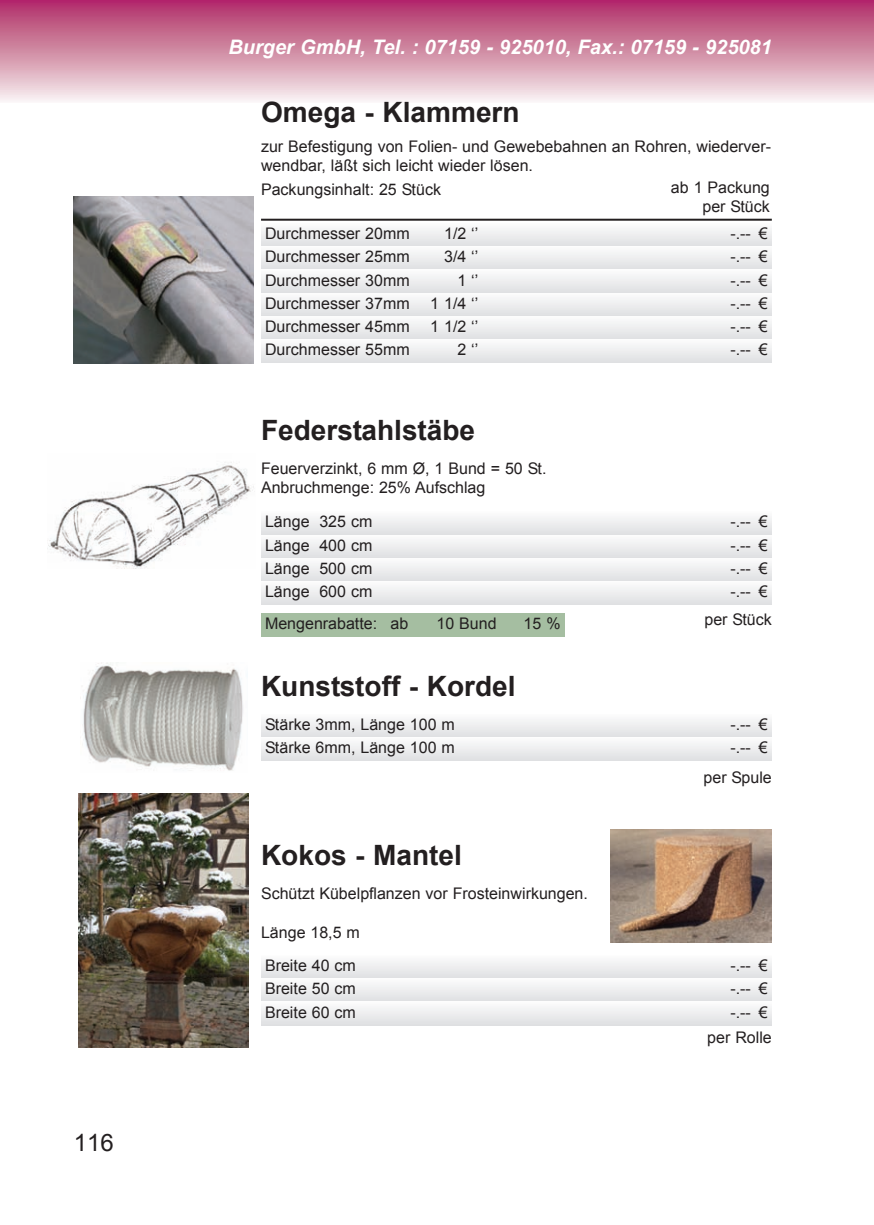
<style>
.page{position:relative;width:874px;height:1225px;background:#fff}
.page>*{position:absolute;margin:0;border:0;box-sizing:border-box;transform-origin:0 0}
.t1{font:700 28px "Arial";color:#231f20}
.t2{font:24px "Arial";color:#231f20}
.t3{font:italic 700 20px "Arial";color:#fff}
.t4{font:16px/19.2px "Arial";color:#231f20;text-align:right}
</style>
<div class="page">
<div style="left:0;top:0;width:873px;height:102px;background:linear-gradient(to bottom,#ae2a63,#f6eeec)"></div>
<div style="left:261px;top:223px;width:164px;height:24px;background:linear-gradient(to right,#ededee,#ededee)"></div>
<div style="left:425px;top:223px;width:57px;height:24px;background:linear-gradient(to right,#ededee,#ededee)"></div>
<div style="left:482px;top:223px;width:187px;height:24px;background:linear-gradient(to right,#ededee,#ededee)"></div>
<div style="left:669px;top:223px;width:85px;height:24px;background:linear-gradient(to right,#ededee,#ededee)"></div>
<div style="left:754px;top:223px;width:17px;height:24px;background:linear-gradient(to bottom,#fcfcfc,#dfe1e3)"></div>
<div style="left:261px;top:247px;width:164px;height:23px;background:linear-gradient(to right,#ededef,#ededef)"></div>
<div style="left:425px;top:247px;width:57px;height:23px;background:linear-gradient(to right,#ededef,#ededef)"></div>
<div style="left:482px;top:247px;width:187px;height:23px;background:linear-gradient(to right,#ededef,#ededef)"></div>
<div style="left:669px;top:247px;width:85px;height:23px;background:linear-gradient(to right,#ededef,#ededef)"></div>
<svg style="left:754px;top:252px;width:17px;height:17px"></svg>
<div style="left:261px;top:270px;width:164px;height:23px;background:linear-gradient(to right,#edeeef,#edeeef)"></div>
<div style="left:425px;top:270px;width:57px;height:23px;background:linear-gradient(to right,#edeeef,#edeeef)"></div>
<div style="left:482px;top:270px;width:187px;height:23px;background:linear-gradient(to right,#edeeef,#edeeef)"></div>
<div style="left:669px;top:270px;width:85px;height:23px;background:linear-gradient(to right,#edeeef,#edeeef)"></div>
<svg style="left:754px;top:276px;width:17px;height:17px"></svg>
<div style="left:261px;top:293px;width:164px;height:23px;background:linear-gradient(to right,#edeeef,#edeeef)"></div>
<div style="left:425px;top:293px;width:57px;height:23px;background:linear-gradient(to right,#edeeef,#edeeef)"></div>
<div style="left:482px;top:293px;width:187px;height:23px;background:linear-gradient(to right,#edeeef,#edeeef)"></div>
<div style="left:669px;top:293px;width:85px;height:23px;background:linear-gradient(to right,#edeeef,#edeeef)"></div>
<svg style="left:754px;top:299px;width:17px;height:17px"></svg>
<div style="left:261px;top:316px;width:164px;height:23px;background:linear-gradient(to right,#eeeeef,#eeeeef)"></div>
<div style="left:425px;top:316px;width:57px;height:23px;background:linear-gradient(to right,#eeeeef,#eeeeef)"></div>
<div style="left:482px;top:316px;width:187px;height:23px;background:linear-gradient(to right,#eeeeef,#eeeeef)"></div>
<div style="left:669px;top:316px;width:85px;height:23px;background:linear-gradient(to right,#eeeeef,#eeeeef)"></div>
<svg style="left:754px;top:322px;width:17px;height:17px"></svg>
<div style="left:261px;top:339px;width:164px;height:24px;background:linear-gradient(to right,#ededee,#ededee)"></div>
<div style="left:425px;top:339px;width:57px;height:24px;background:linear-gradient(to right,#ededee,#ededee)"></div>
<div style="left:482px;top:339px;width:187px;height:24px;background:linear-gradient(to right,#ededee,#ededee)"></div>
<div style="left:669px;top:339px;width:85px;height:24px;background:linear-gradient(to right,#ededee,#ededee)"></div>
<div style="left:754px;top:339px;width:17px;height:24px;background:linear-gradient(to bottom,#fcfcfc,#e0e1e3)"></div>
<img style="left:74px;top:197px;width:180px;height:167px">
<hr style="left:261px;top:219px;width:510px;height:2px;background:#231f20">
<div style="left:261px;top:512px;width:391px;height:23px;background:linear-gradient(to right,#edeeef,#edeeef)"></div>
<div style="left:652px;top:512px;width:102px;height:23px;background:linear-gradient(to right,#edeeef,#edeeef)"></div>
<svg style="left:754px;top:518px;width:17px;height:17px"></svg>
<div style="left:261px;top:535px;width:391px;height:23px;background:linear-gradient(to right,#edeeef,#edeeef)"></div>
<div style="left:652px;top:535px;width:102px;height:23px;background:linear-gradient(to right,#edeeef,#edeeef)"></div>
<svg style="left:754px;top:541px;width:17px;height:17px"></svg>
<div style="left:261px;top:558px;width:391px;height:23px;background:linear-gradient(to right,#eeeeef,#eeeeef)"></div>
<div style="left:652px;top:558px;width:102px;height:23px;background:linear-gradient(to right,#eeeeef,#eeeeef)"></div>
<svg style="left:754px;top:564px;width:17px;height:17px"></svg>
<div style="left:261px;top:581px;width:391px;height:24px;background:linear-gradient(to right,#ededee,#ededee)"></div>
<div style="left:652px;top:581px;width:102px;height:24px;background:linear-gradient(to right,#ededee,#ededee)"></div>
<div style="left:754px;top:581px;width:17px;height:24px;background:linear-gradient(to bottom,#fcfcfc,#e0e1e3)"></div>
<img style="left:48px;top:462px;width:206px;height:106px">
<div style="left:261px;top:613px;width:123px;height:23px;background:#a5bea1"></div>
<div style="left:384px;top:613px;width:28px;height:23px;background:#a5bea1"></div>
<div style="left:412px;top:613px;width:88px;height:23px;background:#a5bea1"></div>
<div style="left:500px;top:613px;width:64px;height:23px;background:#a5bea1"></div>
<div style="left:261px;top:714px;width:408px;height:23px;background:linear-gradient(to right,#eeeeef,#eeeeef)"></div>
<div style="left:669px;top:714px;width:85px;height:23px;background:linear-gradient(to right,#eeeeef,#eeeeef)"></div>
<svg style="left:754px;top:720px;width:17px;height:17px"></svg>
<div style="left:261px;top:737px;width:408px;height:24px;background:linear-gradient(to right,#ededee,#ededee)"></div>
<div style="left:669px;top:737px;width:85px;height:24px;background:linear-gradient(to right,#ededee,#ededee)"></div>
<div style="left:754px;top:737px;width:17px;height:24px;background:linear-gradient(to bottom,#fcfcfc,#e0e1e3)"></div>
<img style="left:82px;top:663px;width:161px;height:108px">
<div style="left:261px;top:955px;width:408px;height:23px;background:linear-gradient(to right,#eeefef,#eeeef0)"></div>
<div style="left:669px;top:955px;width:85px;height:23px;background:linear-gradient(to right,#eeefef,#eeeff0)"></div>
<svg style="left:754px;top:961px;width:17px;height:17px"></svg>
<div style="left:261px;top:978px;width:408px;height:24px;background:linear-gradient(to right,#ededef,#ededef)"></div>
<div style="left:669px;top:978px;width:85px;height:24px;background:linear-gradient(to right,#ededef,#ededef)"></div>
<div style="left:754px;top:978px;width:17px;height:24px;background:linear-gradient(to bottom,#fdfcfd,#e0e1e3)"></div>
<div style="left:261px;top:1002px;width:408px;height:23px;background:linear-gradient(to right,#edeeef,#edeeef)"></div>
<div style="left:669px;top:1002px;width:85px;height:23px;background:linear-gradient(to right,#edeeef,#edeeef)"></div>
<svg style="left:754px;top:1008px;width:17px;height:17px"></svg>
<img style="left:610px;top:829px;width:161px;height:113px">
<img style="left:79px;top:793px;width:169px;height:254px">
<h2 class="t2" style="left:74px;top:1129px;width:42px">116</h2>
<p class="t3" style="left:228px;top:36px;width:544px">Burger GmbH, Tel. : 07159 - 925010, Fax.: 07159 - 925081</p>
<h1 class="t1" style="left:261px;top:97px;width:260px">Omega - Klammern</h1>
<p class="t4" style="left:261px;top:137px;width:511px;text-align:left">zur Befestigung von Folien- und Gewebebahnen an Rohren, wiederver&shy;wendbar, läßt sich leicht wieder lösen.</p>
<p class="t4" style="left:261px;top:180px;width:181px">Packungsinhalt: 25 Stück</p>
<p class="t4" style="left:670px;top:177px;width:100px">ab 1 Packung per Stück</p>
<p class="t4" style="left:265px;top:224px;width:146px">Durchmesser 20mm</p>
<p class="t4" style="left:444px;top:224px;width:36px">1/2 ‘’</p>
<p class="t4" style="left:730px;top:224px;width:39px">-.-- €</p>
<p class="t4" style="left:265px;top:247px;width:146px">Durchmesser 25mm</p>
<p class="t4" style="left:444px;top:247px;width:36px">3/4 ‘’</p>
<p class="t4" style="left:730px;top:247px;width:39px">-.-- €</p>
<p class="t4" style="left:265px;top:270px;width:146px">Durchmesser 30mm</p>
<p class="t4" style="left:457px;top:270px;width:22px">1‘’</p>
<p class="t4" style="left:730px;top:270px;width:39px">-.-- €</p>
<p class="t4" style="left:265px;top:294px;width:146px">Durchmesser 37mm</p>
<p class="t4" style="left:430px;top:294px;width:50px">1 1/4 ‘’</p>
<p class="t4" style="left:730px;top:294px;width:39px">-.-- €</p>
<p class="t4" style="left:265px;top:317px;width:146px">Durchmesser 45mm</p>
<p class="t4" style="left:430px;top:317px;width:50px">1 1/2 ‘’</p>
<p class="t4" style="left:730px;top:317px;width:39px">-.-- €</p>
<p class="t4" style="left:265px;top:340px;width:146px">Durchmesser 55mm</p>
<p class="t4" style="left:457px;top:340px;width:22px">2‘’</p>
<p class="t4" style="left:730px;top:340px;width:39px">-.-- €</p>
<h1 class="t1" style="left:261px;top:414px;width:215px">Federstahlstäbe</h1>
<p class="t4" style="left:261px;top:459px;width:287px;text-align:left">Feuerverzinkt, 6 mm Ø, 1 Bund = 50 St.<br>Anbruchmenge: 25% Aufschlag</p>
<p class="t4" style="left:265px;top:512px;width:109px">Länge 325 cm</p>
<p class="t4" style="left:730px;top:512px;width:39px">-.-- €</p>
<p class="t4" style="left:265px;top:535px;width:109px">Länge 400 cm</p>
<p class="t4" style="left:730px;top:535px;width:39px">-.-- €</p>
<p class="t4" style="left:265px;top:559px;width:109px">Länge 500 cm</p>
<p class="t4" style="left:730px;top:559px;width:39px">-.-- €</p>
<p class="t4" style="left:265px;top:582px;width:109px">Länge 600 cm</p>
<p class="t4" style="left:730px;top:582px;width:39px">-.-- €</p>
<p class="t4" style="left:265px;top:613px;width:145px">Mengenrabatte: ab</p>
<p class="t4" style="left:436px;top:613px;width:62px">10 Bund</p>
<p class="t4" style="left:523px;top:613px;width:38px">15%</p>
<p class="t4" style="left:704px;top:610px;width:69px">per Stück</p>
<h1 class="t1" style="left:261px;top:670px;width:256px">Kunststoff - Kordel</h1>
<p class="t4" style="left:265px;top:715px;width:191px">Stärke 3mm, Länge 100 m</p>
<p class="t4" style="left:730px;top:715px;width:39px">-.-- €</p>
<p class="t4" style="left:265px;top:738px;width:191px">Stärke 6mm, Länge 100 m</p>
<p class="t4" style="left:703px;top:732px;width:70px;line-height:30px">-.-- €<br>per Spule</p>
<h1 class="t1" style="left:261px;top:839px;width:202px">Kokos - Mantel</h1>
<p class="t4" style="left:261px;top:884px;width:328px">Schützt Kübelpflanzen vor Frosteinwirkungen.</p>
<p class="t4" style="left:261px;top:915px;width:100px;line-height:33.6px;text-align:left">Länge 18,5 m<br>Breite 40 cm</p>
<p class="t4" style="left:730px;top:956px;width:39px">-.-- €</p>
<p class="t4" style="left:265px;top:979px;width:92px">Breite 50 cm</p>
<p class="t4" style="left:730px;top:979px;width:39px">-.-- €</p>
<p class="t4" style="left:265px;top:1002px;width:92px">Breite 60 cm</p>
<p class="t4" style="left:707px;top:999px;width:66px;line-height:25.2px">-.-- € per Rolle</p>
</div>
